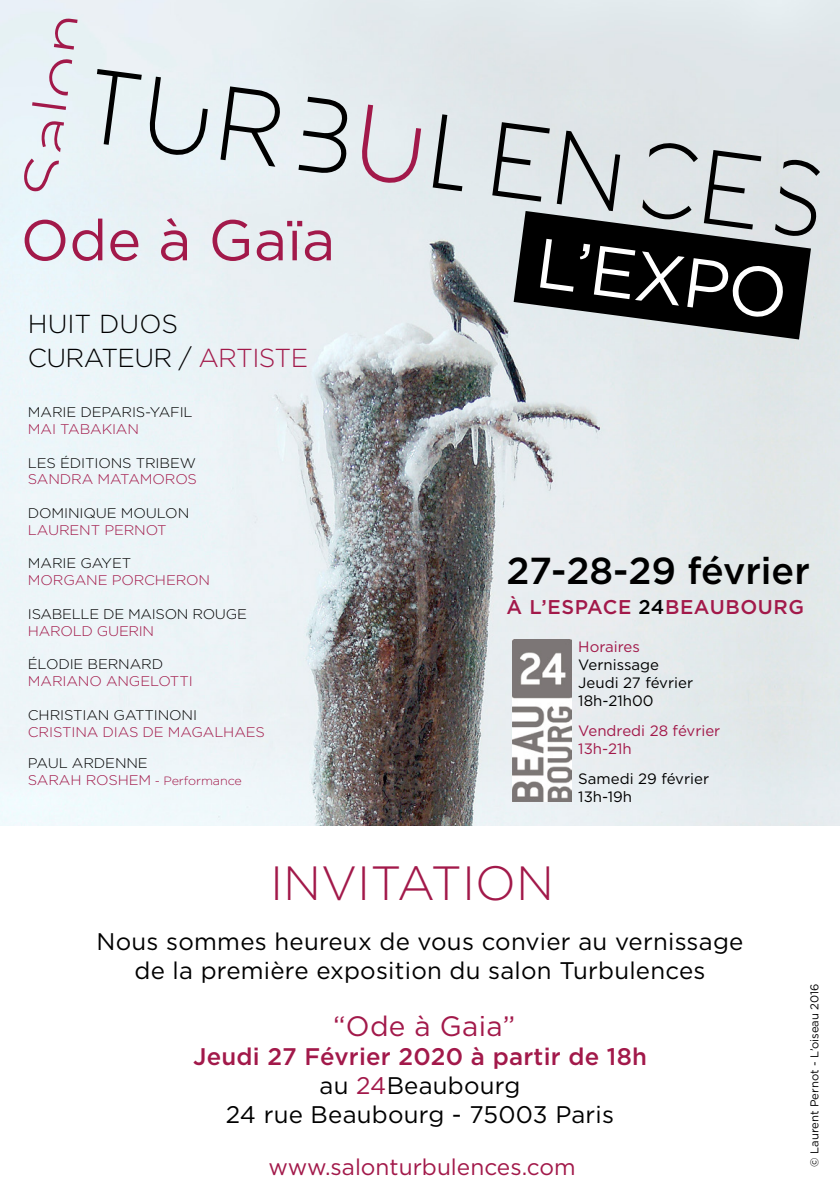
<style>
.page{position:relative;width:840px;height:1191px;background:#fff}
.page>*{position:absolute;margin:0;border:0;box-sizing:border-box;transform-origin:0 0}
.t1{font:70px "Gotham";color:#fff}
.t2{font:57.2px "Gotham";color:#a2194a}
.t3{font:300 48px "Gotham";color:#a2194a}
.t4{font:500 37.6px "Gotham";color:#000}
.t5{font:28px "Gotham";letter-spacing:.01em;color:#a2194a}
.t6{font:300 26px "Gotham";letter-spacing:-.025em;color:#000}
.t7{font:300 26px "Gotham";color:#000}
.t8{font:24px/28.8px "Gotham";letter-spacing:.01em;color:#000;text-align:center}
.t9{font:500 24px "Gotham";letter-spacing:.01em;color:#a2194a}
.t10{font:22.6px "Gotham";color:#a2194a}
.t11{font:500 19.8px "Gotham";letter-spacing:.03em;color:#a2194a}
.t12{font:15px "Gotham";color:#000}
.t13{font:15px "Gotham";color:#a2194a}
.t14{font:300 14px "Gotham";letter-spacing:-.01em;color:#000;scale:1.05 1}
.t15{font:300 14px "Gotham";letter-spacing:-.01em;color:#a2194a;scale:1.05 1}
.t16{font:300 12px "Gotham";letter-spacing:-.01em;color:#a2194a;scale:1.05 1}
.t17{font:11.4px "Gotham";color:#000}
.s1{color:#a2194a}
.s2{font-size:14px}
.s3{color:#000}
</style>
<div class="page">
<img style="left:0;top:0;width:839px;height:825px">
<img style="left:512px;top:639px;width:59px;height:163px">
<svg style="left:23px;top:158px;width:36px;height:34px"></svg>
<svg style="left:41px;top:121px;width:23px;height:31px"></svg>
<svg style="left:32px;top:102px;width:34px;height:8px"></svg>
<svg style="left:48px;top:58px;width:24px;height:37px"></svg>
<svg style="left:54px;top:18px;width:23px;height:32px"></svg>
<svg style="left:97px;top:69px;width:111px;height:88px;background:#c8d0d3"></svg>
<svg style="left:220px;top:86px;width:60px;height:81px;background:#b2b8bb"></svg>
<svg style="left:359px;top:105px;width:62px;height:80px;background:#d9cad5"></svg>
<svg style="left:432px;top:114px;width:30px;height:77px;background:#b1b6b9"></svg>
<svg style="left:298px;top:97px;width:49px;height:77px;background:#b1b7b9"></svg>
<svg style="left:492px;top:122px;width:327px;height:217px;background:#7e8183"></svg>
<p class="t2" style="left:21px;top:203px;width:316px">Ode à Gaïa</p>
<p class="t7" style="left:28px;top:307px;width:151px">HUIT DUOS</p>
<p class="t6" style="left:28px;top:341px;width:281px">CURATEUR / <span class="s1">ARTISTE</span></p>
<p class="t14" style="left:28px;top:403px;width:158px">MARIE DEPARIS-YAFIL</p>
<p class="t15" style="left:28px;top:420px;width:107px">MAI TABAKIAN</p>
<p class="t14" style="left:28px;top:454px;width:161px">LES ÉDITIONS TRIBEW</p>
<p class="t15" style="left:28px;top:470px;width:162px">SANDRA MATAMOROS</p>
<p class="t14" style="left:28px;top:504px;width:155px">DOMINIQUE MOULON</p>
<p class="t15" style="left:28px;top:521px;width:134px">LAURENT PERNOT</p>
<p class="t14" style="left:28px;top:554px;width:100px">MARIE GAYET</p>
<p class="t15" style="left:28px;top:571px;width:175px">MORGANE PORCHERON</p>
<p class="t14" style="left:28px;top:605px;width:210px">ISABELLE DE MAISON ROUGE</p>
<p class="t15" style="left:28px;top:622px;width:122px">HAROLD GUERIN</p>
<p class="t14" style="left:28px;top:655px;width:130px">ÉLODIE BERNARD</p>
<p class="t15" style="left:28px;top:672px;width:158px">MARIANO ANGELOTTI</p>
<p class="t14" style="left:28px;top:706px;width:162px">CHRISTIAN GATTINONI</p>
<p class="t15" style="left:28px;top:722px;width:227px">CRISTINA DIAS DE MAGALHAES</p>
<p class="t14" style="left:28px;top:754px;width:116px">PAUL ARDENNE</p>
<p class="t16" style="left:28px;top:772px;width:205px"><span class="s2">SARAH ROSHEM</span> - Performance</p>
<p class="t1" style="left:541px;top:218px;width:254px;rotate:7deg">L’EXPO</p>
<p class="t4" style="left:506px;top:547px;width:305px">27-28-29 février</p>
<p class="t11" style="left:506px;top:594px;width:299px">À L’ESPACE <span class="s3">24</span>BEAUBOURG</p>
<p class="t13" style="left:578px;top:637px;width:63px">Horaires</p>
<p class="t12" style="left:578px;top:655px;width:82px">Vernissage</p>
<p class="t12" style="left:578px;top:673px;width:116px">Jeudi 27 février</p>
<p class="t12" style="left:578px;top:691px;width:77px">18h-21h00</p>
<p class="t13" style="left:578px;top:721px;width:143px">Vendredi 28 février</p>
<p class="t13" style="left:578px;top:739px;width:55px">13h-21h</p>
<p class="t12" style="left:578px;top:769px;width:132px">Samedi 29 février</p>
<p class="t12" style="left:578px;top:787px;width:55px">13h-19h</p>
<p class="t3" style="left:270px;top:853px;width:285px">INVITATION</p>
<p class="t8" style="left:96px;top:926px;width:648px">Nous sommes heureux de vous convier au vernissage de la première exposition du salon Turbulences</p>
<p class="t5" style="left:333px;top:1008px;width:184px">“Ode à Gaia”</p>
<p class="t9" style="left:193px;top:1042px;width:455px">Jeudi 27 Février 2020 à partir de 18h</p>
<p class="t8" style="left:319px;top:1070px;width:202px">au <span class="s1">24</span>Beaubourg</p>
<p class="t8" style="left:226px;top:1099px;width:389px">24 rue Beaubourg - 75003 Paris</p>
<p class="t10" style="left:268px;top:1152px;width:308px">www.salonturbulences.com</p>
<p class="t17" style="left:806px;top:1166px;width:185px;rotate:-90deg">© Laurent Pernot - L’oiseau 2016</p>
</div>
